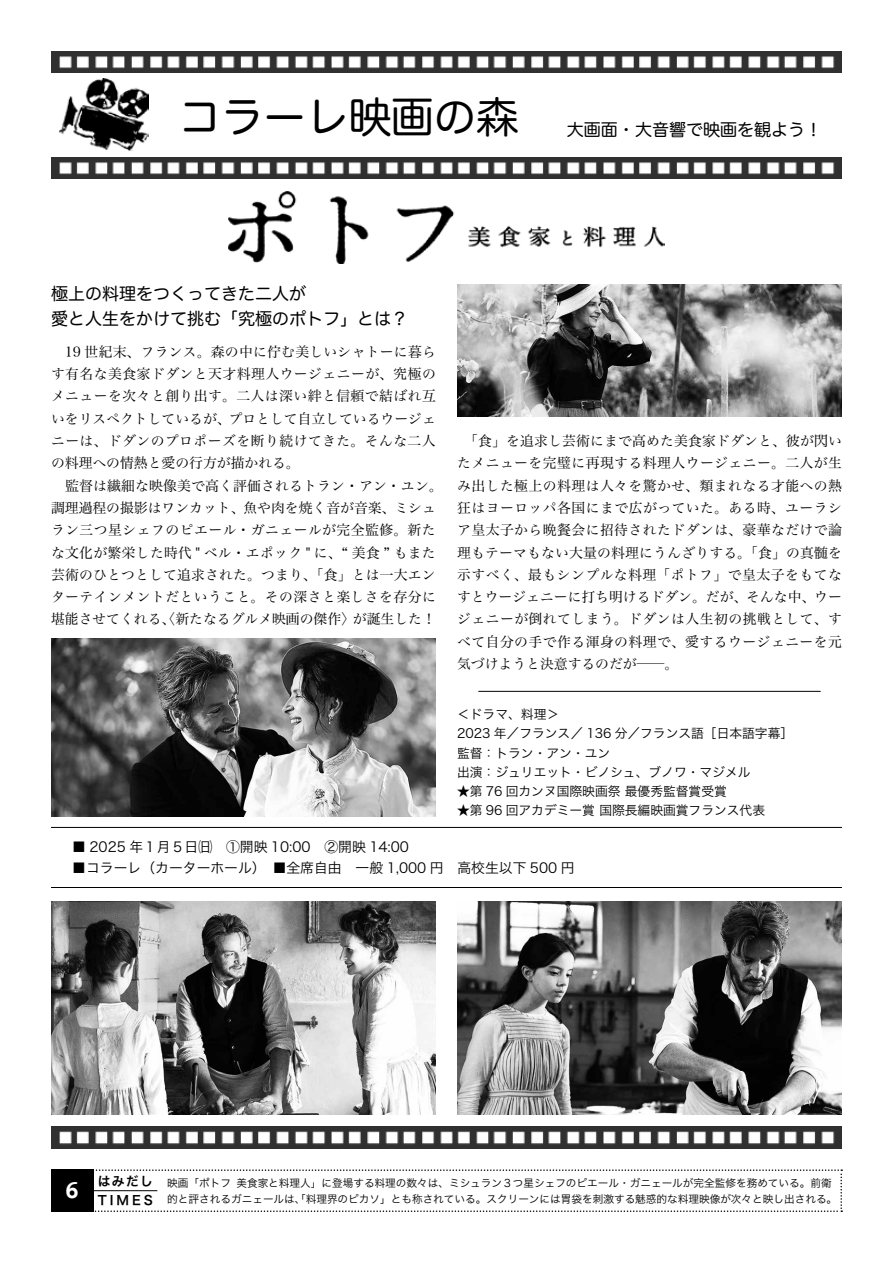
<style>
.page{position:relative;width:893px;height:1263px;background:#fff}
.page>*{position:absolute;margin:0;border:0;box-sizing:border-box;transform-origin:0 0}
.t1{font:42.45px "Hira Maru Pro W4";color:#000}
.t2{font:700 25.5px "Courier";color:#fff}
.t3{font:16.95px/25.5px "Hira Maru Pro W4";color:#000}
.t4{font:13.8px/22.4px "Hira Min Pro W3";letter-spacing:.02em;color:#000;text-align:justify}
.t5{font:13.8px "Hira Kaku Pro W3";color:#000}
.t6{font:12.75px/19.2px "Hira Kaku Pro W3";color:#000}
.t7{font:12.75px/19.2px "Hira Kaku Pro W6";letter-spacing:.235em;color:#000}
.t8{font:10.65px "Hira Kaku Pro W3";color:#000}
</style>
<div class="page">
<svg style="left:94px;top:1169px;width:748px;height:43px"></svg>
<div style="left:51px;top:1169px;width:43px;height:43px;background:#000"></div>
<hr style="left:94px;top:1190px;width:63px;height:1px;background:#000">
<img style="left:60px;top:79px;width:88px;height:72px">
<img style="left:51px;top:157px;width:791px;height:22px">
<img style="left:51px;top:51px;width:791px;height:21px">
<img style="left:51px;top:1127px;width:791px;height:21px">
<img style="left:229px;top:191px;width:435px;height:73px">
<img style="left:457px;top:285px;width:385px;height:132px">
<hr style="left:478px;top:691px;width:343px;height:1px;background:#000">
<img style="left:51px;top:638px;width:385px;height:178px">
<img style="left:51px;top:901px;width:385px;height:213px">
<img style="left:457px;top:901px;width:385px;height:213px">
<hr style="left:51px;top:827px;width:791px;height:1px;background:#000">
<hr style="left:51px;top:887px;width:791px;height:1px;background:#000">
<h1 class="t1" style="left:179px;top:80px;width:342px">コラーレ映画の森</h1>
<p class="t3" style="left:533px;top:116px;width:291px">　　大画面・大音響で映画を観よう！</p>
<p class="t3" style="left:51px;top:280px;width:359px">極上の料理をつくってきた二人が<br>愛と人生をかけて挑む「究極のポトフ」とは？</p>
<p class="t4" style="left:51px;top:339px;width:393px;text-align:left">　19 世紀末、フランス。森の中に佇む美しいシャトーに暮らす有名な美食家ドダンと天才料理人ウージェニーが、究極のメニューを次々と創り出す。二人は深い絆と信頼で結ばれ互いをリスペクトしているが、プロとして自立しているウージェニーは、ドダンのプロポーズを断り続けてきた。そんな二人の料理への情熱と愛の行方が描かれる。<br>　監督は繊細な映像美で高く評価されるトラン・アン・ユン。調理過程の撮影はワンカット、魚や肉を焼く音が音楽、ミシュラン三つ星シェフのピエール・ガニェールが完全監修。新たな文化が繁栄した時代 " ベル・エポック " に、“ 美食 ” もまた芸術のひとつとして追求された。つまり、「食」とは一大エンターテインメントだということ。その深さと楽しさを存分に堪能させてくれる、〈新たなるグルメ映画の傑作〉が誕生した！</p>
<p class="t4" style="left:457px;top:428px;width:386px">　「食」を追求し芸術にまで高めた美食家ドダンと、彼が閃いたメニューを完璧に再現する料理人ウージェニー。二人が生み出した極上の料理は人々を驚かせ、類まれなる才能への熱狂はヨーロッパ各国にまで広がっていた。ある時、ユーラシア皇太子から晩餐会に招待されたドダンは、豪華なだけで論理もテーマもない大量の料理にうんざりする。「食」の真髄を示すべく、最もシンプルな料理「ポトフ」で皇太子をもてなすとウージェニーに打ち明けるドダン。だが、そんな中、ウージェニーが倒れてしまう。ドダンは人生初の挑戦として、すべて自分の手で作る渾身の料理で、愛するウージェニーを元気づけようと決意するのだが─。</p>
<p class="t6" style="left:457px;top:704px;width:338px">＜ドラマ、料理＞<br>2023 年／フランス／ 136 分／フランス語［日本語字幕］監督：トラン・アン・ユン<br>出演：ジュリエット・ビノシュ、ブノワ・マジメル</p>
<p class="t6" style="left:457px;top:780px;width:271px">★第 76 回カンヌ国際映画祭 最優秀監督賞受賞</p>
<p class="t6" style="left:457px;top:800px;width:310px">★第 96 回アカデミー賞 国際長編映画賞フランス代表</p>
<p class="t5" style="left:72px;top:835px;width:338px">■ 2025 年１月５日㈰　①開映 10:00　②開映 14:00</p>
<p class="t5" style="left:72px;top:856px;width:504px">■コラーレ（カーターホール）　■全席自由 一般 1,000 円 高校生以下 500 円</p>
<h2 class="t2" style="left:65px;top:1169px;width:17px">6</h2>
<p class="t7" style="left:98px;top:1171px;width:57px">はみだし<br>TIMES</p>
<p class="t8" style="left:167px;top:1173px;width:666px">映画「ポトフ 美食家と料理人」に登場する料理の数々は、ミシュラン３つ星シェフのピエール・ガニェールが完全監修を務めている。前衛</p>
<p class="t8" style="left:167px;top:1189px;width:671px">的と評されるガニェールは、「料理界のピカソ」とも称されている。スクリーンには胃袋を刺激する魅惑的な料理映像が次々と映し出される。</p>
</div>
